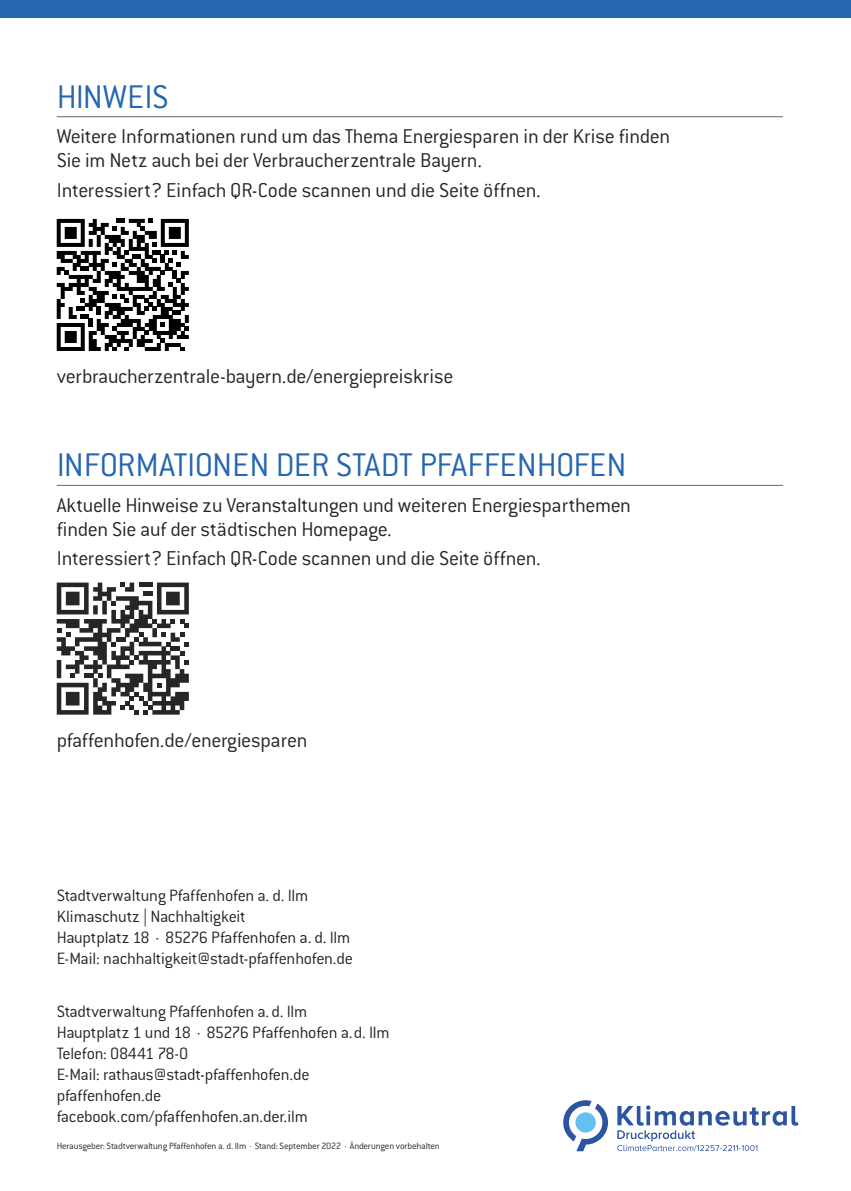
<style>
.page{position:relative;width:851px;height:1191px;background:#fff}
.page>*{position:absolute;margin:0;border:0;box-sizing:border-box;transform-origin:0 0}
.t1{font:300 36px "Conduit ITC Std";letter-spacing:-.01em;color:#2566b0}
.t2{font:300 22px/24px "Conduit ITC Std";letter-spacing:-.015em;color:#272526}
.t3{font:300 18px/21px "Conduit ITC Std";letter-spacing:-.015em;color:#272526}
.t4{font:300 10px "Conduit ITC Std";letter-spacing:-.015em;color:#272526}
</style>
<div class="page">
<div style="left:0;top:0;width:850px;height:17px;background:#2566b0"></div>
<svg style="left:57px;top:582px;width:132px;height:132px"></svg>
<hr style="left:57px;top:485px;width:725px;height:1px;background:#686767">
<svg style="left:57px;top:219px;width:132px;height:132px"></svg>
<hr style="left:57px;top:116px;width:725px;height:1px;background:#686767">
<svg style="left:563px;top:1100px;width:45px;height:51px"></svg>
<svg style="left:617px;top:1105px;width:181px;height:46px"></svg>
<p class="t1" style="left:57px;top:85px;width:113px">HINWEIS</p>
<p class="t2" style="left:57px;top:127px;width:615px">Weitere Informationen rund um das Thema Energiesparen in der Krise finden<br>Sie im Netz auch bei der Verbraucherzentrale Bayern.</p>
<p class="t2" style="left:57px;top:180px;width:485px">Interessiert? Einfach QR-Code scannen und die Seite öffnen.</p>
<p class="t2" style="left:57px;top:367px;width:398px">verbraucherzentrale-bayern.de/energiepreiskrise</p>
<p class="t1" style="left:57px;top:454px;width:571px">INFORMATIONEN DER STADT PFAFFENHOFEN</p>
<p class="t2" style="left:57px;top:495px;width:575px">Aktuelle Hinweise zu Veranstaltungen und weiteren Energiesparthemen finden Sie auf der städtischen Homepage.</p>
<p class="t2" style="left:57px;top:549px;width:485px">Interessiert? Einfach QR-Code scannen und die Seite öffnen.</p>
<p class="t2" style="left:57px;top:730px;width:252px">pfaffenhofen.de/energiesparen</p>
<p class="t3" style="left:57px;top:886px;width:298px">Stadtverwaltung Pfaffenhofen a. d. Ilm Klimaschutz | Nachhaltigkeit<br>Hauptplatz 18 · 85276 Pfaffenhofen a. d. Ilm E-Mail: nachhaltigkeit@stadt-pfaffenhofen.de</p>
<p class="t3" style="left:57px;top:1003px;width:334px">Stadtverwaltung Pfaffenhofen a. d. Ilm<br>Hauptplatz 1 und 18 · 85276 Pfaffenhofen a.d. Ilm Telefon: 08441 78-0<br>E-Mail: rathaus@stadt-pfaffenhofen.de pfaffenhofen.de facebook.com/pfaffenhofen.an.der.ilm</p>
<p class="t4" style="left:57px;top:1142px;width:384px">Herausgeber: Stadtverwaltung Pfaffenhofen a. d. Ilm · Stand: September 2022 · Änderungen vorbehalten</p>
</div>
